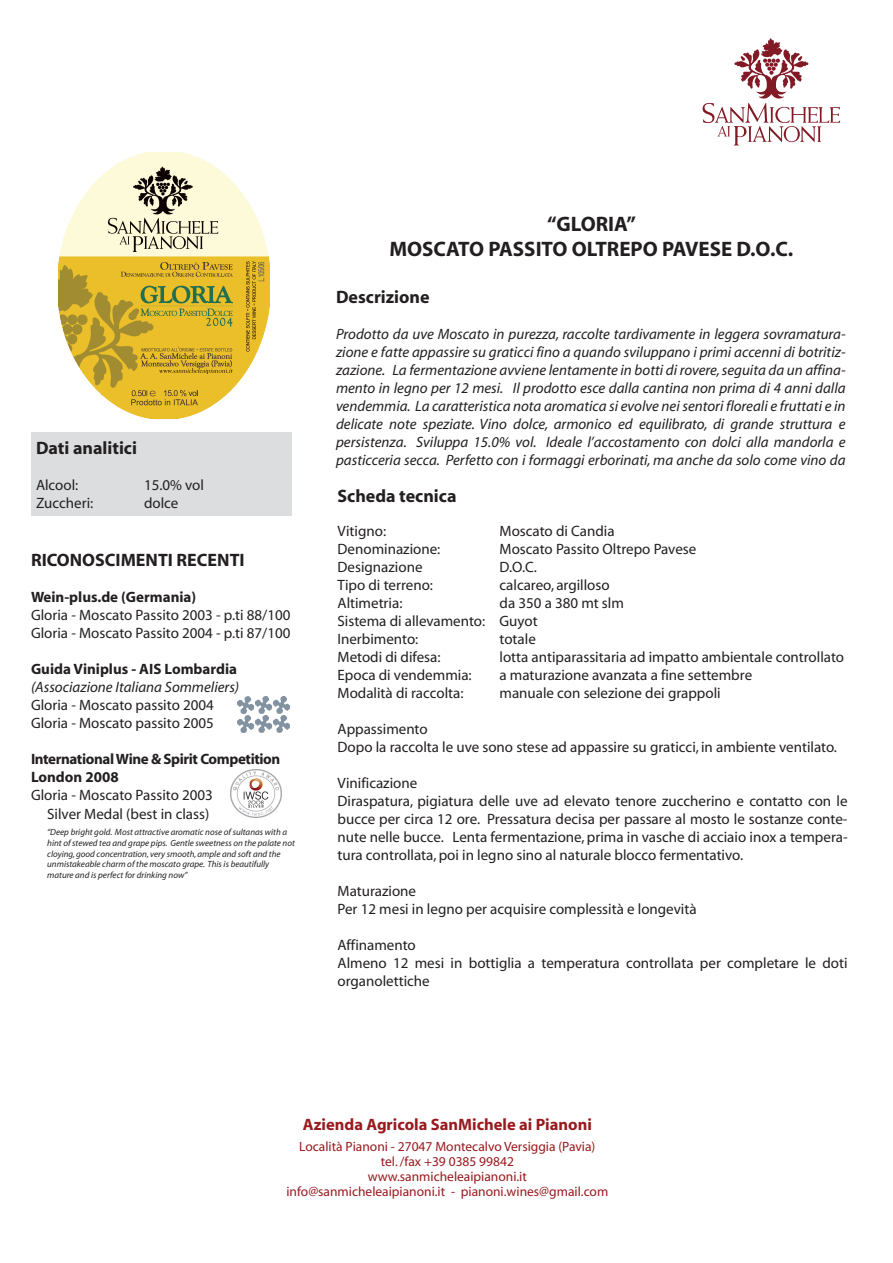
<style>
.page{position:relative;width:893px;height:1263px;background:#fff}
.page>*{position:absolute;margin:0;border:0;box-sizing:border-box;transform-origin:0 0}
.t1{font:700 21px/25.2px "Myriad";color:#231f20;text-align:center}
.t2{font:700 18px "Myriad";color:#231f20}
.t3{font:700 16.5px "Myriad";color:#981a1e}
.t4{font:15px/18px "Myriad";color:#231f20}
.t5{font:italic 15px/18px "Myriad";color:#231f20;text-align:justify}
.t6{font:700 15px "Myriad";color:#231f20}
.t7{font:700 15px/18px "Myriad";letter-spacing:-.025em;color:#231f20}
.t8{font:13.5px/15px "Myriad";color:#981a1e;text-align:center}
.t9{font:italic 9px/10.8px "Myriad";color:#231f20}
</style>
<div class="page">
<svg style="left:703px;top:38px;width:137px;height:108px"></svg>
<div style="left:32px;top:432px;width:260px;height:83px;background:#dcddde"></div>
<img style="left:230px;top:770px;width:51px;height:48px">
<img style="left:237px;top:696px;width:52px;height:17px">
<img style="left:59px;top:153px;width:210px;height:266px">
<img style="left:237px;top:716px;width:52px;height:17px">
<p class="t2" style="left:36px;top:438px;width:103px">Dati analitici</p>
<p class="t4" style="left:36px;top:476px;width:44px">Alcool:</p>
<p class="t4" style="left:144px;top:476px;width:62px">15.0% vol</p>
<p class="t4" style="left:36px;top:494px;width:59px">Zuccheri:</p>
<p class="t4" style="left:144px;top:494px;width:36px">dolce</p>
<p class="t2" style="left:31px;top:551px;width:215px">RICONOSCIMENTI RECENTI</p>
<p class="t6" style="left:31px;top:589px;width:167px">Wein-plus.de (Germania)</p>
<p class="t4" style="left:31px;top:607px;width:261px">Gloria - Moscato Passito 2003 - p.ti 88/100<br>Gloria - Moscato Passito 2004 - p.ti 87/100</p>
<p class="t6" style="left:31px;top:661px;width:208px">Guida Viniplus - AIS Lombardia</p>
<p class="t5" style="left:31px;top:679px;width:210px">(Associazione Italiana Sommeliers)</p>
<p class="t4" style="left:31px;top:697px;width:184px">Gloria - Moscato passito 2004<br>Gloria - Moscato passito 2005</p>
<p class="t7" style="left:31px;top:750px;width:251px">International Wine &amp; Spirit Competition<br>London 2008</p>
<p class="t4" style="left:31px;top:786px;width:183px;line-height:18.8px;text-align:right">Gloria - Moscato Passito 2003<br>Silver Medal (best in class)</p>
<p class="t9" style="left:47px;top:827px;width:249px">“Deep bright gold. Most attractive aromatic nose of sultanas with a hint of stewed tea and grape pips. Gentle sweetness on the palate not cloying, good concentration, very smooth, ample and soft and the unmistakeable charm of the moscato grape. This is beautifully mature and is perfect for drinking now”</p>
<h1 class="t1" style="left:389px;top:212px;width:405px">“GLORIA”<br>MOSCATO PASSITO OLTREPO PAVESE D.O.C.</h1>
<p class="t2" style="left:336px;top:288px;width:95px">Descrizione</p>
<p class="t5" style="left:336px;top:326px;width:511px">Prodotto da uve Moscato in purezza, raccolte tardivamente in leggera sovramatura&shy;zione e fatte appassire su graticci fino a quando sviluppano i primi accenni di botritiz&shy;zazione. La fermentazione avviene lentamente in botti di rovere, seguita da un affina&shy;mento in legno per 12 mesi. Il prodotto esce dalla cantina non prima di 4 anni dalla vendemmia. La caratteristica nota aromatica si evolve nei sentori floreali e fruttati e in delicate note speziate. Vino dolce, armonico ed equilibrato, di grande struttura e persistenza. Sviluppa 15.0% vol. Ideale l’accostamento con dolci alla mandorla e pasticceria secca. Perfetto con i formaggi erborinati, ma anche da solo come vino da</p>
<p class="t2" style="left:338px;top:486px;width:121px">Scheda tecnica</p>
<p class="t4" style="left:338px;top:523px;width:50px">Vitigno:</p>
<p class="t4" style="left:500px;top:523px;width:117px">Moscato di Candia</p>
<p class="t4" style="left:338px;top:541px;width:104px">Denominazione:</p>
<p class="t4" style="left:500px;top:541px;width:198px">Moscato Passito Oltrepo Pavese</p>
<p class="t4" style="left:338px;top:559px;width:86px">Designazione</p>
<p class="t4" style="left:500px;top:559px;width:39px">D.O.C.</p>
<p class="t4" style="left:338px;top:577px;width:97px">Tipo di terreno:</p>
<p class="t4" style="left:500px;top:577px;width:112px">calcareo, argilloso</p>
<p class="t4" style="left:338px;top:595px;width:66px">Altimetria:</p>
<p class="t4" style="left:338px;top:595px;width:288px;text-indent:162px">da 350 a 380 mt slm<br>Sistema di allevamento: Guyot<br>Inerbimento:</p>
<p class="t4" style="left:500px;top:631px;width:38px">totale</p>
<p class="t4" style="left:338px;top:649px;width:105px">Metodi di difesa:</p>
<p class="t4" style="left:500px;top:649px;width:346px">lotta antiparassitaria ad impatto ambientale controllato</p>
<p class="t4" style="left:338px;top:667px;width:136px">Epoca di vendemmia:</p>
<p class="t4" style="left:500px;top:667px;width:254px">a maturazione avanzata a fine settembre</p>
<p class="t4" style="left:338px;top:685px;width:128px">Modalità di raccolta:</p>
<p class="t4" style="left:500px;top:685px;width:223px">manuale con selezione dei grappoli</p>
<p class="t4" style="left:338px;top:721px;width:501px">Appassimento<br>Dopo la raccolta le uve sono stese ad appassire su graticci, in ambiente ventilato.</p>
<p class="t4" style="left:338px;top:775px;width:512px">Vinificazione<br>Diraspatura, pigiatura delle uve ad elevato tenore zuccherino e contatto con le bucce per circa 12 ore. Pressatura decisa per passare al mosto le sostanze conte&shy;nute nelle bucce. Lenta fermentazione, prima in vasche di acciaio inox a tempera&shy;tura controllata, poi in legno sino al naturale blocco fermentativo.</p>
<p class="t4" style="left:338px;top:883px;width:361px">Maturazione<br>Per 12 mesi in legno per acquisire complessità e longevità</p>
<p class="t4" style="left:338px;top:937px;width:512px">Affinamento<br>Almeno 12 mesi in bottiglia a temperatura controllata per completare le doti organolettiche</p>
<p class="t3" style="left:303px;top:1116px;width:291px">Azienda Agricola SanMichele ai Pianoni</p>
<p class="t8" style="left:286px;top:1140px;width:323px">Località Pianoni - 27047 Montecalvo Versiggia (Pavia)<br>tel. /fax +39 0385 99842<br>www.sanmicheleaipianoni.it<br>info@sanmicheleaipianoni.it - pianoni.wines@gmail.com</p>
</div>
